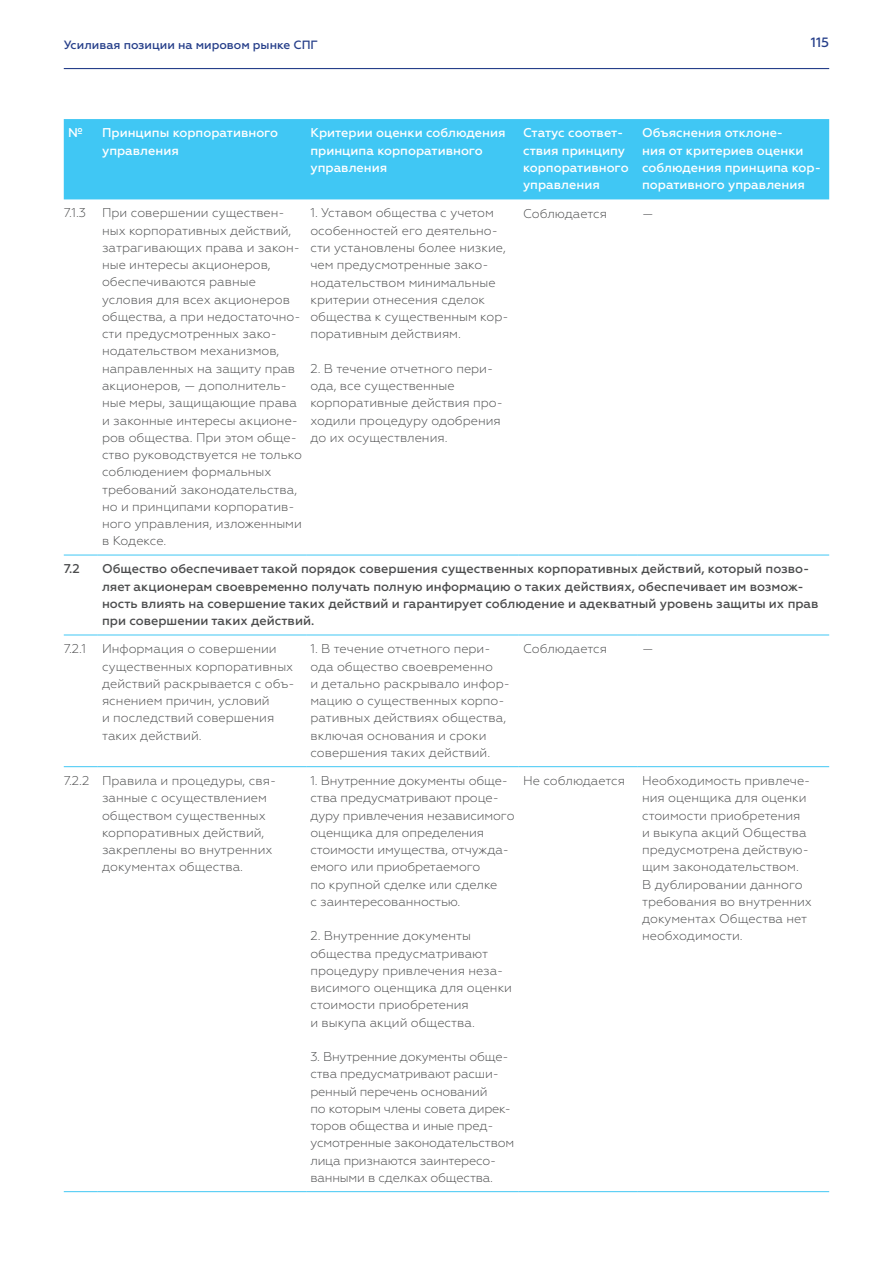
<style>
.page{position:relative;width:893px;height:1263px;background:#fff}
.page>*{position:absolute;margin:0;border:0;box-sizing:border-box;transform-origin:0 0}
.t1{font:500 13.5px "Geometria";color:#263f8a}
.t2{font:300 12.75px/17.2px "Geometria";color:#4b4c4d}
.t3{font:500 12.75px/17.2px "Geometria";color:#4b4c4d}
.t4{font:500 12.75px/17.2px "Geometria";color:#fff}
.t5{font:500 12px "Geometria";color:#263f8a}
</style>
<div class="page">
<div style="left:64px;top:119px;width:765px;height:80px;background:#40c7f4"></div>
<hr style="left:64px;top:555px;width:34px;height:1px;background:#40c7f4">
<hr style="left:64px;top:635px;width:34px;height:1px;background:#40c7f4">
<hr style="left:64px;top:766px;width:34px;height:1px;background:#40c7f4">
<hr style="left:98px;top:766px;width:208px;height:1px;background:#40c7f4">
<hr style="left:306px;top:766px;width:213px;height:1px;background:#40c7f4">
<hr style="left:519px;top:766px;width:119px;height:1px;background:#40c7f4">
<hr style="left:638px;top:766px;width:191px;height:1px;background:#40c7f4">
<hr style="left:64px;top:1191px;width:34px;height:1px;background:#40c7f4">
<hr style="left:98px;top:1191px;width:208px;height:1px;background:#40c7f4">
<hr style="left:306px;top:1191px;width:213px;height:1px;background:#40c7f4">
<hr style="left:519px;top:1191px;width:119px;height:1px;background:#40c7f4">
<hr style="left:638px;top:1191px;width:191px;height:1px;background:#40c7f4">
<hr style="left:98px;top:555px;width:208px;height:1px;background:#40c7f4">
<hr style="left:306px;top:555px;width:213px;height:1px;background:#40c7f4">
<hr style="left:519px;top:555px;width:119px;height:1px;background:#40c7f4">
<hr style="left:638px;top:555px;width:191px;height:1px;background:#40c7f4">
<hr style="left:98px;top:635px;width:208px;height:1px;background:#40c7f4">
<hr style="left:306px;top:635px;width:213px;height:1px;background:#40c7f4">
<hr style="left:519px;top:635px;width:119px;height:1px;background:#40c7f4">
<hr style="left:638px;top:635px;width:191px;height:1px;background:#40c7f4">
<hr style="left:64px;top:68px;width:765px;height:1px;background:#263f8a">
<p class="t5" style="left:64px;top:38px;width:256px">Усиливая позиции на мировом рынке СПГ</p>
<p class="t1" style="left:811px;top:35px;width:20px">115</p>
<p class="t4" style="left:68px;top:124px;width:17px">№</p>
<p class="t4" style="left:102px;top:124px;width:178px">Принципы корпоративного управления</p>
<p class="t4" style="left:310px;top:124px;width:197px">Критерии оценки соблюдения принципа корпоративного управления</p>
<p class="t4" style="left:523px;top:124px;width:107px">Статус соответ&shy;ствия принципу корпоративного управления</p>
<p class="t4" style="left:642px;top:124px;width:180px">Объяснения отклоне-<br>ния от критериев оценки соблюдения принципа кор&shy;поративного управления</p>
<p class="t2" style="left:102px;top:204px;width:201px;text-indent:-38px">7.1.3 При совершении существен&shy;ных корпоративных действий, затрагивающих права и закон&shy;ные интересы акционеров, обеспечиваются равные условия для всех акционеров общества, а при недостаточно&shy;сти предусмотренных зако&shy;нодательством механизмов, направленных на защиту прав акционеров, — дополнитель&shy;ные меры, защищающие права и законные интересы акционе&shy;ров общества. При этом обще&shy;ство руководствуется не только соблюдением формальных требований законодательства, но и принципами корпоратив&shy;ного управления, изложенными в Кодексе.</p>
<p class="t2" style="left:310px;top:204px;width:200px">1. Уставом общества с учетом особенностей его деятельно&shy;сти установлены более низкие, чем предусмотренные зако&shy;нодательством минимальные критерии отнесения сделок общества к существенным кор&shy;поративным действиям.</p>
<p class="t2" style="left:523px;top:204px;width:86px">Соблюдается</p>
<p class="t2" style="left:642px;top:204px;width:13px">—</p>
<p class="t2" style="left:310px;top:360px;width:194px">2. В течение отчетного пери&shy;ода, все существенные корпоративные действия про&shy;ходили процедуру одобрения до их осуществления.</p>
<p class="t3" style="left:64px;top:560px;width:18px">7.2</p>
<p class="t3" style="left:102px;top:560px;width:718px">Общество обеспечивает такой порядок совершения существенных корпоративных действий, который позво&shy;ляет акционерам своевременно получать полную информацию о таких действиях, обеспечивает им возмож&shy;ность влиять на совершение таких действий и гарантирует соблюдение и адекватный уровень защиты их прав при совершении таких действий.</p>
<p class="t2" style="left:102px;top:640px;width:194px;text-indent:-38px">7.2.1 Информация о совершении существенных корпоративных действий раскрывается с объ&shy;яснением причин, условий<br>и последствий совершения таких действий.</p>
<p class="t2" style="left:310px;top:640px;width:201px">1. В течение отчетного пери&shy;ода общество своевременно<br>и детально раскрывало инфор&shy;мацию о существенных корпо&shy;ративных действиях общества, включая основания и сроки совершения таких действий.</p>
<p class="t2" style="left:523px;top:640px;width:86px">Соблюдается</p>
<p class="t2" style="left:642px;top:640px;width:13px">—</p>
<p class="t2" style="left:102px;top:772px;width:176px;text-indent:-38px">7.2.2 Правила и процедуры, свя&shy;занные с осуществлением обществом существенных корпоративных действий, закреплены во внутренних документах общества.</p>
<p class="t2" style="left:310px;top:772px;width:206px">1. Внутренние документы обще&shy;ства предусматривают проце&shy;дуру привлечения независимого оценщика для определения стоимости имущества, отчужда&shy;емого или приобретаемого<br>по крупной сделке или сделке<br>с заинтересованностью.</p>
<p class="t2" style="left:310px;top:927px;width:203px">2. Внутренние документы общества предусматривают процедуру привлечения неза&shy;висимого оценщика для оценки стоимости приобретения<br>и выкупа акций общества.</p>
<p class="t2" style="left:310px;top:1048px;width:205px">3. Внутренние документы обще&shy;ства предусматривают расши&shy;ренный перечень оснований<br>по которым члены совета дирек&shy;торов общества и иные пред&shy;усмотренные законодательством лица признаются заинтересо&shy;ванными в сделках общества.</p>
<p class="t2" style="left:523px;top:772px;width:104px">Не соблюдается</p>
<p class="t2" style="left:642px;top:772px;width:171px">Необходимость привлече&shy;ния оценщика для оценки стоимости приобретения<br>и выкупа акций Общества предусмотрена действую&shy;щим законодательством.<br>В дублировании данного требования во внутренних документах Общества нет необходимости.</p>
</div>
